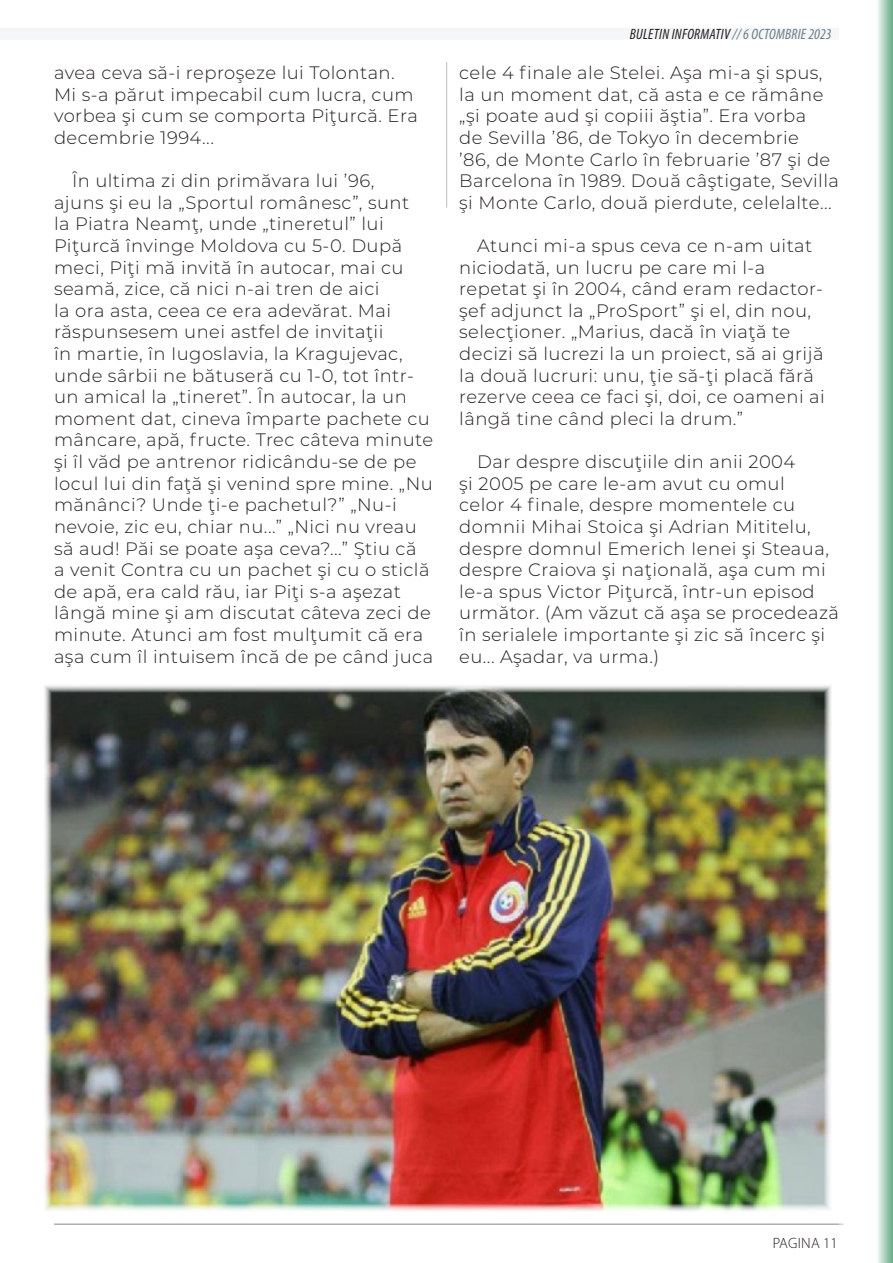
<style>
.page{position:relative;width:893px;height:1263px;background:#fff}
.page>*{position:absolute;margin:0;border:0;box-sizing:border-box;transform-origin:0 0}
.t1{font:300 18px/21.6px "Montserrat";letter-spacing:.025em;color:#231f20}
.t2{font:italic condensed 15px "Myriad Pro";letter-spacing:.02em;color:#231f20}
.t3{font:300 15px "Myriad Pro";letter-spacing:.015em;color:#231f20}
.s1{color:#6c7d86}
</style>
<div class="page">
<hr style="left:446px;top:62px;width:1px;height:146px;background:#231f20">
<img style="left:44px;top:685px;width:787px;height:526px">
<hr style="left:54px;top:1224px;width:789px;height:1px;background:#231f20">
<div style="left:0;top:28px;width:839px;height:12px;background:#f5f6f7"></div>
<svg style="left:878px;top:0;width:15px;height:1263px;background:#a8cfbb"></svg>
<p class="t1" style="left:54px;top:61px;width:365px">avea ceva să-i reproşeze lui Tolontan.<br>Mi s-a părut impecabil cum lucra, cum vorbea şi cum se comporta Piţurcă. Era decembrie 1994...</p>
<p class="t1" style="left:54px;top:169px;width:381px;text-indent:18px">În ultima zi din primăvara lui ’96,<br>ajuns şi eu la „Sportul românesc”, sunt<br>la Piatra Neamţ, unde „tineretul” lui Piţurcă învinge Moldova cu 5-0. După meci, Piţi mă invită în autocar, mai cu seamă, zice, că nici n-ai tren de aici<br>la ora asta, ceea ce era adevărat. Mai răspunsesem unei astfel de invitaţii<br>în martie, în Iugoslavia, la Kragujevac, unde sârbii ne bătuseră cu 1-0, tot într&shy;un amical la „tineret”. În autocar, la un moment dat, cineva împarte pachete cu mâncare, apă, fructe. Trec câteva minute şi îl văd pe antrenor ridicându-se de pe locul lui din faţă şi venind spre mine. „Nu mănânci? Unde ţi-e pachetul?” „Nu-i nevoie, zic eu, chiar nu...” „Nici nu vreau să aud! Păi se poate aşa ceva?...” Ştiu că<br>a venit Contra cu un pachet şi cu o sticlă de apă, era cald rău, iar Piţi s-a aşezat lângă mine şi am discutat câteva zeci de minute. Atunci am fost mulţumit că era aşa cum îl intuisem încă de pe când juca</p>
<p class="t2" style="left:630px;top:25px;width:203px">BULETIN INFORMATIV <span class="s1">// 6 OCTOMBRIE 2023</span></p>
<p class="t1" style="left:459px;top:61px;width:381px">cele 4 finale ale Stelei. Aşa mi-a şi spus, la un moment dat, că asta e ce rămâne „şi poate aud şi copiii ăştia”. Era vorba<br>de Sevilla ’86, de Tokyo în decembrie<br>’86, de Monte Carlo în februarie ’87 şi de Barcelona în 1989. Două câştigate, Sevilla şi Monte Carlo, două pierdute, celelalte...</p>
<p class="t1" style="left:459px;top:234px;width:367px;text-indent:18px">Atunci mi-a spus ceva ce n-am uitat niciodată, un lucru pe care mi l-a repetat şi în 2004, când eram redactor&shy;şef adjunct la „ProSport” şi el, din nou, selecţioner. „Marius, dacă în viaţă te decizi să lucrezi la un proiect, să ai grijă la două lucruri: unu, ţie să-ţi placă fără rezerve ceea ce faci şi, doi, ce oameni ai lângă tine când pleci la drum.”</p>
<p class="t1" style="left:459px;top:450px;width:381px;text-indent:18px">Dar despre discuţiile din anii 2004<br>şi 2005 pe care le-am avut cu omul<br>celor 4 finale, despre momentele cu domnii Mihai Stoica şi Adrian Mititelu, despre domnul Emerich Ienei şi Steaua, despre Craiova şi naţională, aşa cum mi le-a spus Victor Piţurcă, într-un episod următor. (Am văzut că aşa se procedează în serialele importante şi zic să încerc şi eu... Aşadar, va urma.)</p>
<p class="t3" style="left:773px;top:1234px;width:67px">PAGINA 11</p>
</div>
